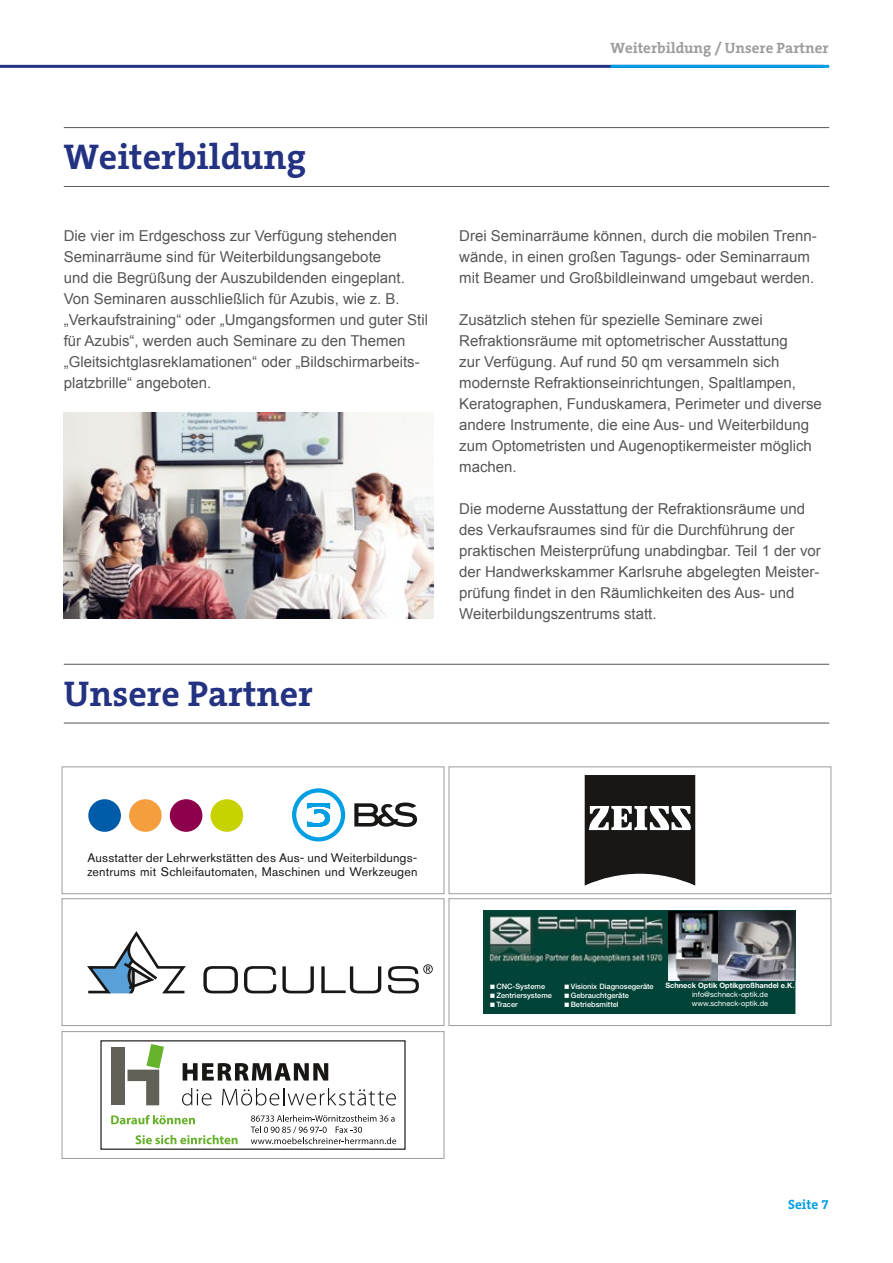
<style>
.page{position:relative;width:893px;height:1263px;background:#fff}
.page>*{position:absolute;margin:0;border:0;box-sizing:border-box;transform-origin:0 0}
.t1{font:700 36px "The Serif B7";color:#243282}
.t2{font:15px/21px "Arial";color:#565655}
.t3{font:700 15px "The Serif B7";color:#9c9c9d}
.t4{font:700 13.5px "The Serif B7";color:#009ee3}
.t5{font:12.3px/14.5px "Akzidenz Grotesk Pro";letter-spacing:.015em;color:#181716}
.t6{font:500 7.5px/9px "Helvetica Neue LT Std";color:#fff}
.t7{font:7.5px/9px "Helvetica Neue LT Std";color:#fff}
.t8{font:700 7.5px "Helvetica Neue LT Std";color:#fff}
</style>
<div class="page">
<div style="left:211px;top:799px;width:32px;height:33px;background:#c7d300;border-radius:50%"></div>
<div style="left:170px;top:799px;width:32px;height:33px;background:#8d004b;border-radius:50%"></div>
<div style="left:129px;top:799px;width:33px;height:33px;background:#f59e3e;border-radius:50%"></div>
<div style="left:88px;top:799px;width:33px;height:33px;background:#005ba9;border-radius:50%"></div>
<svg style="left:354px;top:802px;width:63px;height:25px"></svg>
<svg style="left:292px;top:788px;width:53px;height:53px"></svg>
<div style="left:62px;top:766px;width:382px;height:128px;border:1px solid #9c9c9d"></div>
<svg style="left:585px;top:775px;width:110px;height:110px"></svg>
<div style="left:449px;top:766px;width:382px;height:128px;border:1px solid #9c9c9d"></div>
<svg style="left:87px;top:931px;width:99px;height:62px"></svg>
<svg style="left:203px;top:964px;width:230px;height:29px"></svg>
<div style="left:62px;top:898px;width:382px;height:128px;border:1px solid #9c9c9d"></div>
<div style="left:484px;top:910px;width:311px;height:104px;background:#014336"></div>
<img style="left:489px;top:915px;width:176px;height:48px">
<img style="left:668px;top:912px;width:125px;height:68px">
<div style="left:484px;top:910px;width:311px;height:104px;border:1px solid #014336"></div>
<div style="left:449px;top:898px;width:382px;height:128px;border:1px solid #9c9c9d"></div>
<svg style="left:128px;top:1044px;width:36px;height:61px"></svg>
<div style="left:112px;top:1047px;width:13px;height:58px;background:#626157"></div>
<svg style="left:183px;top:1063px;width:145px;height:17px"></svg>
<svg style="left:182px;top:1088px;width:30px;height:17px"></svg>
<svg style="left:222px;top:1088px;width:174px;height:17px"></svg>
<svg style="left:251px;top:1115px;width:145px;height:29px"></svg>
<svg style="left:111px;top:1115px;width:84px;height:9px"></svg>
<svg style="left:135px;top:1135px;width:103px;height:9px"></svg>
<div style="left:100px;top:1040px;width:306px;height:110px;border:1px solid #181716"></div>
<div style="left:62px;top:1031px;width:382px;height:128px;border:1px solid #9c9c9d"></div>
<hr style="left:64px;top:127px;width:765px;height:1px;background:#565655">
<hr style="left:64px;top:186px;width:765px;height:1px;background:#565655">
<img style="left:64px;top:412px;width:369px;height:207px">
<hr style="left:64px;top:664px;width:765px;height:1px;background:#565655">
<hr style="left:64px;top:723px;width:765px;height:1px;background:#565655">
<hr style="left:0;top:65px;width:824px;height:3px;background:#243282">
<hr style="left:610px;top:65px;width:219px;height:3px;background:#009ee3">
<h1 class="t1" style="left:64px;top:138px;width:244px">Weiterbildung</h1>
<p class="t3" style="left:610px;top:40px;width:220px">Weiterbildung / Unsere Partner</p>
<p class="t2" style="left:64px;top:225px;width:366px">Die vier im Erdgeschoss zur Verfügung stehenden Seminarräume sind für Weiterbildungsangebote<br>und die Begrüßung der Auszubildenden eingeplant.<br>Von Seminaren ausschließlich für Azubis, wie z. B. „Verkaufstraining“ oder „Umgangsformen und guter Stil für Azubis“, werden auch Seminare zu den Themen „Gleitsichtglasreklamationen“ oder „Bildschirmarbeits&shy;platzbrille“ angeboten.</p>
<p class="t2" style="left:459px;top:225px;width:359px">Drei Seminarräume können, durch die mobilen Trenn&shy;wände, in einen großen Tagungs- oder Seminarraum mit Beamer und Großbildleinwand umgebaut werden.</p>
<p class="t2" style="left:459px;top:309px;width:364px">Zusätzlich stehen für spezielle Seminare zwei Refraktionsräume mit optometrischer Ausstattung<br>zur Verfügung. Auf rund 50 qm versammeln sich modernste Refraktionseinrichtungen, Spaltlampen, Keratographen, Funduskamera, Perimeter und diverse andere Instrumente, die eine Aus- und Weiterbildung zum Optometristen und Augenoptikermeister möglich machen.</p>
<p class="t2" style="left:459px;top:498px;width:363px">Die moderne Ausstattung der Refraktionsräume und des Verkaufsraumes sind für die Durchführung der praktischen Meisterprüfung unabdingbar. Teil 1 der vor der Handwerkskammer Karlsruhe abgelegten Meister&shy;prüfung findet in den Räumlichkeiten des Aus- und Weiterbildungszentrums statt.</p>
<h1 class="t1" style="left:64px;top:675px;width:251px">Unsere Partner</h1>
<p class="t5" style="left:87px;top:850px;width:332px">Ausstatter der Lehrwerkstätten des Aus- und Weiterbildungs&shy;zentrums mit Schleifautomaten, Maschinen und Werkzeugen</p>
<p class="t6" style="left:496px;top:982px;width:57px">CNC-Systeme<br>Zentriersysteme<br>Tracer</p>
<p class="t6" style="left:571px;top:982px;width:85px">Visionix Diagnosegeräte<br>Gebrauchtgeräte<br>Betriebsmittel</p>
<p class="t8" style="left:665px;top:981px;width:131px">Schneck Optik Optikgroßhandel e.K.</p>
<p class="t7" style="left:692px;top:990px;width:78px">info@schneck-optik.de www.schneck-optik.de</p>
<p class="t4" style="left:788px;top:1198px;width:42px">Seite 7</p>
</div>
